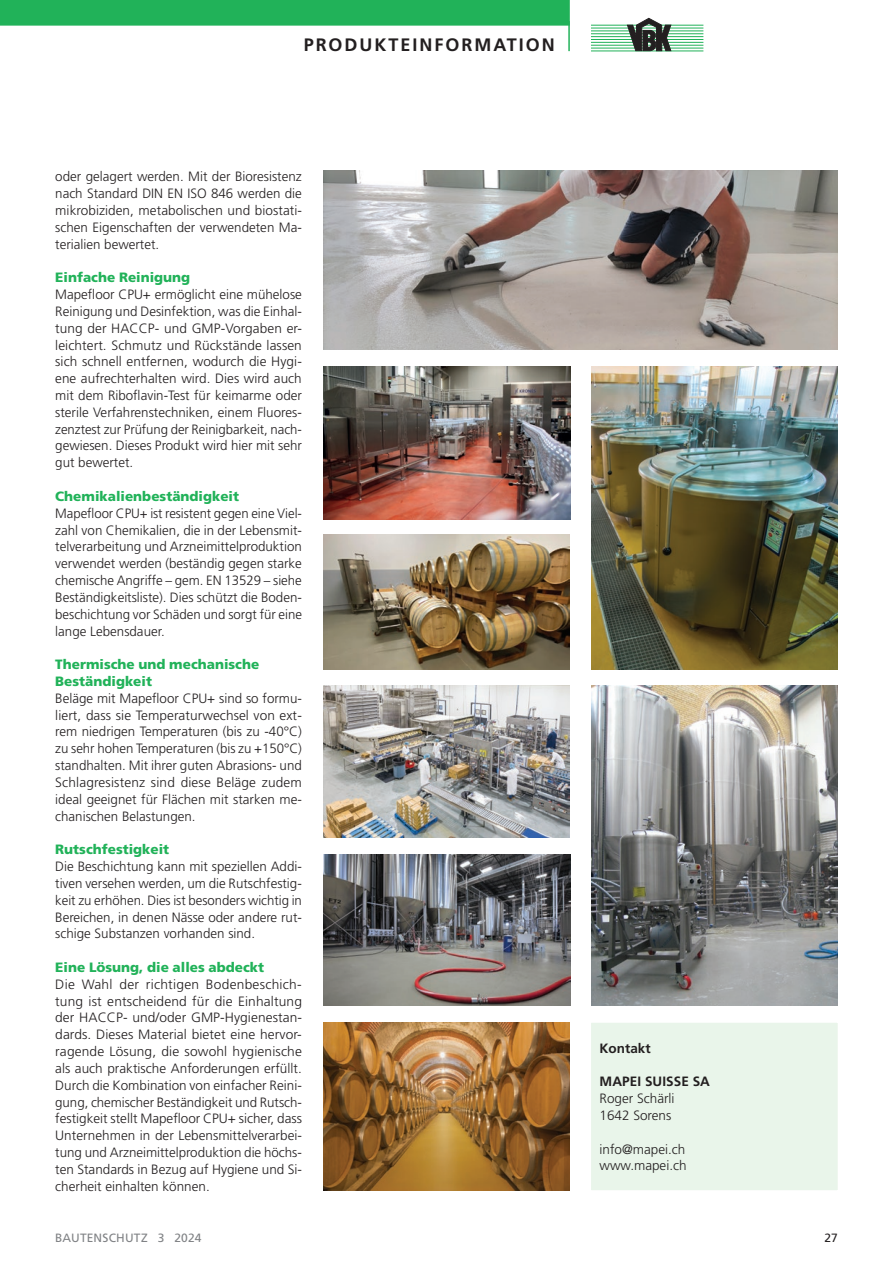
<style>
.page{position:relative;width:893px;height:1263px;background:#fff}
.page>*{position:absolute;margin:0;border:0;box-sizing:border-box;transform-origin:0 0}
.t1{font:700 18px "Frutiger LT Std";letter-spacing:.11em;color:#231f20}
.t2{font:300 13.5px/16.8px "Frutiger LT Std";color:#231f20;text-align:justify}
.t3{font:900 13.5px/16.8px "Frutiger LT Std";color:#21b259}
.t4{font:700 13.5px "Frutiger LT Std";letter-spacing:.005em;color:#231f20}
.t5{font:12px "Frutiger LT Std";letter-spacing:.015em;color:#808285}
.t6{font:12px "Frutiger LT Std";color:#231f20}
</style>
<div class="page">
<hr style="left:591px;top:25px;width:112px;height:1px;background:#21b259">
<hr style="left:591px;top:28px;width:112px;height:1px;background:#21b259">
<hr style="left:591px;top:31px;width:112px;height:1px;background:#21b259">
<hr style="left:591px;top:34px;width:112px;height:1px;background:#21b259">
<hr style="left:591px;top:36px;width:112px;height:1px;background:#21b259">
<hr style="left:591px;top:51px;width:112px;height:1px;background:#21b259">
<hr style="left:591px;top:39px;width:112px;height:1px;background:#21b259">
<hr style="left:591px;top:42px;width:112px;height:1px;background:#21b259">
<hr style="left:591px;top:45px;width:112px;height:1px;background:#21b259">
<hr style="left:591px;top:48px;width:112px;height:1px;background:#21b259">
<svg style="left:627px;top:18px;width:44px;height:33px"></svg>
<div style="left:0;top:0;width:570px;height:26px;background:#21b259"></div>
<hr style="left:568px;top:21px;width:2px;height:30px;background:#21b259">
<svg style="left:559px;top:991px;width:279px;height:199px"></svg>
<img style="left:323px;top:366px;width:247px;height:153px">
<img style="left:324px;top:170px;width:514px;height:180px">
<img style="left:323px;top:535px;width:247px;height:134px">
<img style="left:591px;top:366px;width:247px;height:303px">
<img style="left:323px;top:854px;width:247px;height:151px">
<img style="left:323px;top:686px;width:247px;height:151px">
<img style="left:591px;top:686px;width:247px;height:319px">
<img style="left:323px;top:1022px;width:247px;height:169px">
<h1 class="t1" style="left:304px;top:34px;width:253px">PRODUKTEINFORMATION</h1>
<p class="t2" style="left:55px;top:168px;width:248px">oder gelagert werden. Mit der Bioresistenz nach Standard DIN EN ISO 846 werden die mikrobiziden, metabolischen und biostati&shy;schen Eigenschaften der verwendeten Ma&shy;terialien bewertet.</p>
<p class="t3" style="left:55px;top:269px;width:137px">Einfache Reinigung</p>
<p class="t2" style="left:55px;top:286px;width:248px">Mapefloor CPU+ ermöglicht eine mühelose Reinigung und Desinfektion, was die Einhal&shy;tung der HACCP- und GMP-Vorgaben er&shy;leichtert. Schmutz und Rückstände lassen sich schnell entfernen, wodurch die Hygi&shy;ene aufrechterhalten wird. Dies wird auch mit dem Riboflavin-Test für keimarme oder sterile Verfahrenstechniken, einem Fluores&shy;zenztest zur Prüfung der Reinigbarkeit, nach&shy;gewiesen. Dieses Produkt wird hier mit sehr gut bewertet.</p>
<p class="t3" style="left:55px;top:488px;width:185px">Chemikalienbeständigkeit</p>
<p class="t2" style="left:55px;top:505px;width:248px">Mapefloor CPU+ ist resistent gegen eine Viel&shy;zahl von Chemikalien, die in der Lebensmit&shy;telverarbeitung und Arzneimittelproduktion verwendet werden (beständig gegen starke chemische Angriffe – gem. EN 13529 – siehe Beständigkeitsliste). Dies schützt die Boden&shy;beschichtung vor Schäden und sorgt für eine lange Lebensdauer.</p>
<p class="t3" style="left:55px;top:656px;width:205px">Thermische und mechanische<br>Beständigkeit</p>
<p class="t2" style="left:55px;top:690px;width:248px">Beläge mit Mapefloor CPU+ sind so formu&shy;liert, dass sie Temperaturwechsel von ext&shy;rem niedrigen Temperaturen (bis zu -40°C) zu sehr hohen Temperaturen (bis zu +150°C) standhalten. Mit ihrer guten Abrasions- und Schlagresistenz sind diese Beläge zudem ideal geeignet für Flächen mit starken me&shy;chanischen Belastungen.</p>
<p class="t3" style="left:55px;top:841px;width:116px">Rutschfestigkeit</p>
<p class="t2" style="left:55px;top:858px;width:248px">Die Beschichtung kann mit speziellen Addi&shy;tiven versehen werden, um die Rutschfestig&shy;keit zu erhöhen. Dies ist besonders wichtig in Bereichen, in denen Nässe oder andere rut&shy;schige Substanzen vorhanden sind.</p>
<p class="t3" style="left:55px;top:959px;width:210px">Eine Lösung, die alles abdeckt</p>
<p class="t2" style="left:55px;top:976px;width:248px">Die Wahl der richtigen Bodenbeschich&shy;tung ist entscheidend für die Einhaltung der HACCP- und/oder GMP-Hygienestan&shy;dards. Dieses Material bietet eine hervor&shy;ragende Lösung, die sowohl hygienische als auch praktische Anforderungen erfüllt.<br>Durch die Kombination von einfacher Reini&shy;gung, chemischer Beständigkeit und Rutsch&shy;festigkeit stellt Mapefloor CPU+ sicher, dass Unternehmen in der Lebensmittelverarbei&shy;tung und Arzneimittelproduktion die höchs&shy;ten Standards in Bezug auf Hygiene und Si&shy;cherheit einhalten können.</p>
<p class="t4" style="left:600px;top:1040px;width:53px">Kontakt</p>
<p class="t4" style="left:600px;top:1074px;width:112px">MAPEI SUISSE SA</p>
<p class="t2" style="left:600px;top:1090px;width:77px">Roger Schärli<br>1642 Sorens</p>
<p class="t2" style="left:600px;top:1141px;width:89px">info@mapei.ch www.mapei.ch</p>
<p class="t5" style="left:55px;top:1231px;width:148px">BAUTENSCHUTZ 3 2024</p>
<p class="t6" style="left:824px;top:1231px;width:15px">27</p>
</div>
